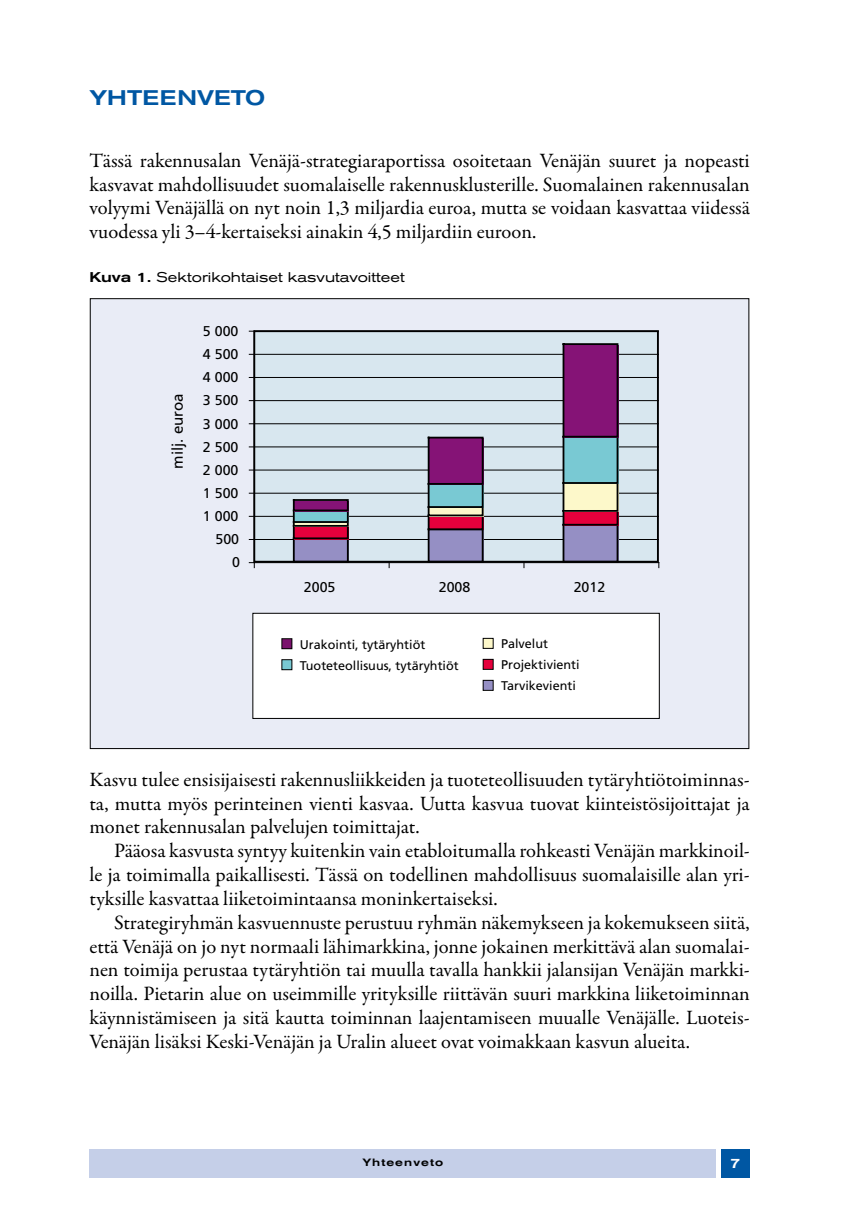
<style>
.page{position:relative;width:859px;height:1216px;background:#fff}
.page>*{position:absolute;margin:0;border:0;box-sizing:border-box;transform-origin:0 0}
.t1{font:500 expanded 21px "Akzidenz Grotesk BE";color:#0057a3}
.t2{font:20.47px/23.8px "Garamond Premr Pro";color:#000;text-align:justify}
.t3{font:15.05px "Frutiger";color:#000}
.t4{font:14.17px "Frutiger";color:#000}
.t5{font:expanded 14px "Akzidenz Grotesk BE";color:#000}
.t6{font:12.6px/21px "Frutiger";color:#000}
.t7{font:500 expanded 10.5px "Akzidenz Grotesk BE";letter-spacing:.1em;color:#000}
.s1{font-weight:500}
</style>
<div class="page">
<div style="left:721px;top:1149px;width:28px;height:28px;background:#0057a3"></div>
<div style="left:89px;top:1149px;width:627px;height:28px;background:#c5cfe8"></div>
<div style="left:90px;top:299px;width:658px;height:449px;background:#e9ecf6"></div>
<div style="left:254px;top:331px;width:404px;height:231px;background:#d8e7ef"></div>
<hr style="left:254px;top:539px;width:404px;height:1px;background:#000">
<hr style="left:254px;top:516px;width:404px;height:1px;background:#000">
<hr style="left:254px;top:493px;width:404px;height:1px;background:#000">
<hr style="left:254px;top:470px;width:404px;height:1px;background:#000">
<hr style="left:254px;top:446px;width:404px;height:1px;background:#000">
<hr style="left:254px;top:423px;width:404px;height:1px;background:#000">
<hr style="left:254px;top:400px;width:404px;height:1px;background:#000">
<hr style="left:254px;top:377px;width:404px;height:1px;background:#000">
<hr style="left:254px;top:354px;width:404px;height:1px;background:#000">
<div style="left:294px;top:539px;width:54px;height:23px;background:#958fc4"></div>
<div style="left:293px;top:537px;width:55px;height:25px;border:2px solid #000"></div>
<div style="left:429px;top:530px;width:54px;height:32px;background:#958fc4"></div>
<div style="left:427px;top:528px;width:56px;height:34px;border:2px solid #000"></div>
<div style="left:564px;top:525px;width:54px;height:37px;background:#958fc4"></div>
<div style="left:562px;top:524px;width:56px;height:38px;border:2px solid #000"></div>
<div style="left:294px;top:527px;width:54px;height:12px;background:#e5003c"></div>
<div style="left:293px;top:525px;width:55px;height:14px;border:2px solid #000"></div>
<div style="left:429px;top:516px;width:54px;height:14px;background:#e5003c"></div>
<div style="left:427px;top:514px;width:56px;height:16px;border:2px solid #000"></div>
<div style="left:564px;top:512px;width:54px;height:13px;background:#e5003c"></div>
<div style="left:562px;top:510px;width:56px;height:15px;border:2px solid #000"></div>
<div style="left:293px;top:521px;width:55px;height:6px;border:2px solid #000"></div>
<div style="left:429px;top:508px;width:54px;height:8px;background:#fdf8ca"></div>
<div style="left:427px;top:506px;width:56px;height:10px;border:2px solid #000"></div>
<div style="left:564px;top:484px;width:54px;height:28px;background:#fdf8ca"></div>
<div style="left:562px;top:482px;width:56px;height:30px;border:2px solid #000"></div>
<div style="left:294px;top:511px;width:54px;height:12px;background:#79c9d3"></div>
<div style="left:293px;top:509px;width:55px;height:14px;border:2px solid #000"></div>
<div style="left:429px;top:485px;width:54px;height:23px;background:#79c9d3"></div>
<div style="left:427px;top:483px;width:56px;height:25px;border:2px solid #000"></div>
<div style="left:564px;top:437px;width:54px;height:47px;background:#79c9d3"></div>
<div style="left:562px;top:436px;width:56px;height:48px;border:2px solid #000"></div>
<div style="left:294px;top:501px;width:54px;height:10px;background:#851376"></div>
<div style="left:293px;top:499px;width:55px;height:12px;border:2px solid #000"></div>
<div style="left:429px;top:438px;width:54px;height:47px;background:#851376"></div>
<div style="left:427px;top:436px;width:56px;height:49px;border:2px solid #000"></div>
<div style="left:564px;top:345px;width:54px;height:92px;background:#851376"></div>
<div style="left:562px;top:343px;width:56px;height:94px;border:2px solid #000"></div>
<hr style="left:254px;top:562px;width:404px;height:1px;background:#000">
<svg style="left:249px;top:562px;width:6px;height:5px"></svg>
<div style="left:253px;top:613px;width:405px;height:105px;background:#fff"></div>
<div style="left:252px;top:613px;width:407px;height:105px;border:1px solid #000"></div>
<div style="left:282px;top:639px;width:9px;height:9px;background:#7a126d"></div>
<div style="left:281px;top:638px;width:11px;height:11px;border:1px solid #000"></div>
<div style="left:282px;top:660px;width:9px;height:9px;background:#79c9d3"></div>
<div style="left:281px;top:659px;width:11px;height:11px;border:1px solid #000"></div>
<div style="left:483px;top:638px;width:10px;height:10px;background:#fdf8ca"></div>
<div style="left:483px;top:638px;width:10px;height:10px;border:1px solid #000"></div>
<div style="left:483px;top:659px;width:10px;height:10px;background:#e5003c"></div>
<div style="left:483px;top:659px;width:10px;height:10px;border:1px solid #000"></div>
<div style="left:483px;top:680px;width:10px;height:10px;background:#958fc4"></div>
<div style="left:483px;top:680px;width:10px;height:10px;border:1px solid #000"></div>
<div style="left:253px;top:330px;width:405px;height:232px;border:2px solid #000"></div>
<p class="t1" style="left:89px;top:86px;width:177px">YHTEENVETO</p>
<p class="t2" style="left:89px;top:149px;width:661px">Tässä rakennusalan Venäjä-strategiaraportissa osoitetaan Venäjän suuret ja nopeasti kasvavat mahdollisuudet suomalaiselle rakennusklusterille. Suomalainen rakennusalan volyymi Venäjällä on nyt noin 1,3 miljardia euroa, mutta se voidaan kasvattaa viidessä vuodessa yli 3–4-kertaiseksi ainakin 4,5 miljardiin euroon.</p>
<p class="t5" style="left:89px;top:269px;width:317px"><span class="s1">Kuva 1.</span> Sektorikohtaiset kasvutavoitteet</p>
<p class="t4" style="left:203px;top:323px;width:37px">5 000</p>
<p class="t4" style="left:203px;top:346px;width:37px">4 500</p>
<p class="t3" style="left:169px;top:469px;width:77px;rotate:-90deg">milj. euroa</p>
<p class="t4" style="left:203px;top:369px;width:37px">4 000</p>
<p class="t4" style="left:203px;top:392px;width:37px">3 500</p>
<p class="t4" style="left:203px;top:415px;width:37px">3 000</p>
<p class="t4" style="left:203px;top:438px;width:37px">2 500</p>
<p class="t4" style="left:203px;top:461px;width:37px">2 000</p>
<p class="t4" style="left:203px;top:484px;width:37px">1 500</p>
<p class="t4" style="left:203px;top:508px;width:37px">1 000</p>
<p class="t4" style="left:215px;top:531px;width:25px">500</p>
<p class="t4" style="left:232px;top:554px;width:9px">0</p>
<p class="t4" style="left:304px;top:578px;width:33px">2005</p>
<p class="t4" style="left:438px;top:578px;width:33px">2008</p>
<p class="t4" style="left:573px;top:578px;width:33px">2012</p>
<p class="t6" style="left:300px;top:634px;width:160px">Urakointi, tytäryhtiöt<br>Tuoteteollisuus, tytäryhtiöt</p>
<p class="t6" style="left:501px;top:633px;width:80px">Palvelut<br>Projektivienti<br>Tarvikevienti</p>
<p class="t2" style="left:89px;top:768px;width:661px">Kasvu tulee ensisijaisesti rakennusliikkeiden ja tuoteteollisuuden tytäryhtiötoiminnas&shy;ta, mutta myös perinteinen vienti kasvaa. Uutta kasvua tuovat kiinteistösijoittajat ja monet rakennusalan palvelujen toimittajat.</p>
<p class="t2" style="left:89px;top:839px;width:661px;text-indent:25px">Pääosa kasvusta syntyy kuitenkin vain etabloitumalla rohkeasti Venäjän markkinoil&shy;le ja toimimalla paikallisesti. Tässä on todellinen mahdollisuus suomalaisille alan yri&shy;tyksille kasvattaa liiketoimintaansa moninkertaiseksi.</p>
<p class="t2" style="left:89px;top:910px;width:661px;text-indent:25px">Strategiryhmän kasvuennuste perustuu ryhmän näkemykseen ja kokemukseen siitä, että Venäjä on jo nyt normaali lähimarkkina, jonne jokainen merkittävä alan suomalai&shy;nen toimija perustaa tytäryhtiön tai muulla tavalla hankkii jalansijan Venäjän markki&shy;noilla. Pietarin alue on useimmille yrityksille riittävän suuri markkina liiketoiminnan käynnistämiseen ja sitä kautta toiminnan laajentamiseen muualle Venäjälle. Luoteis-Venäjän lisäksi Keski-Venäjän ja Uralin alueet ovat voimakkaan kasvun alueita.</p>
<p class="t7" style="left:362px;top:1155px;width:82px">Yhteenveto</p>
</div>
